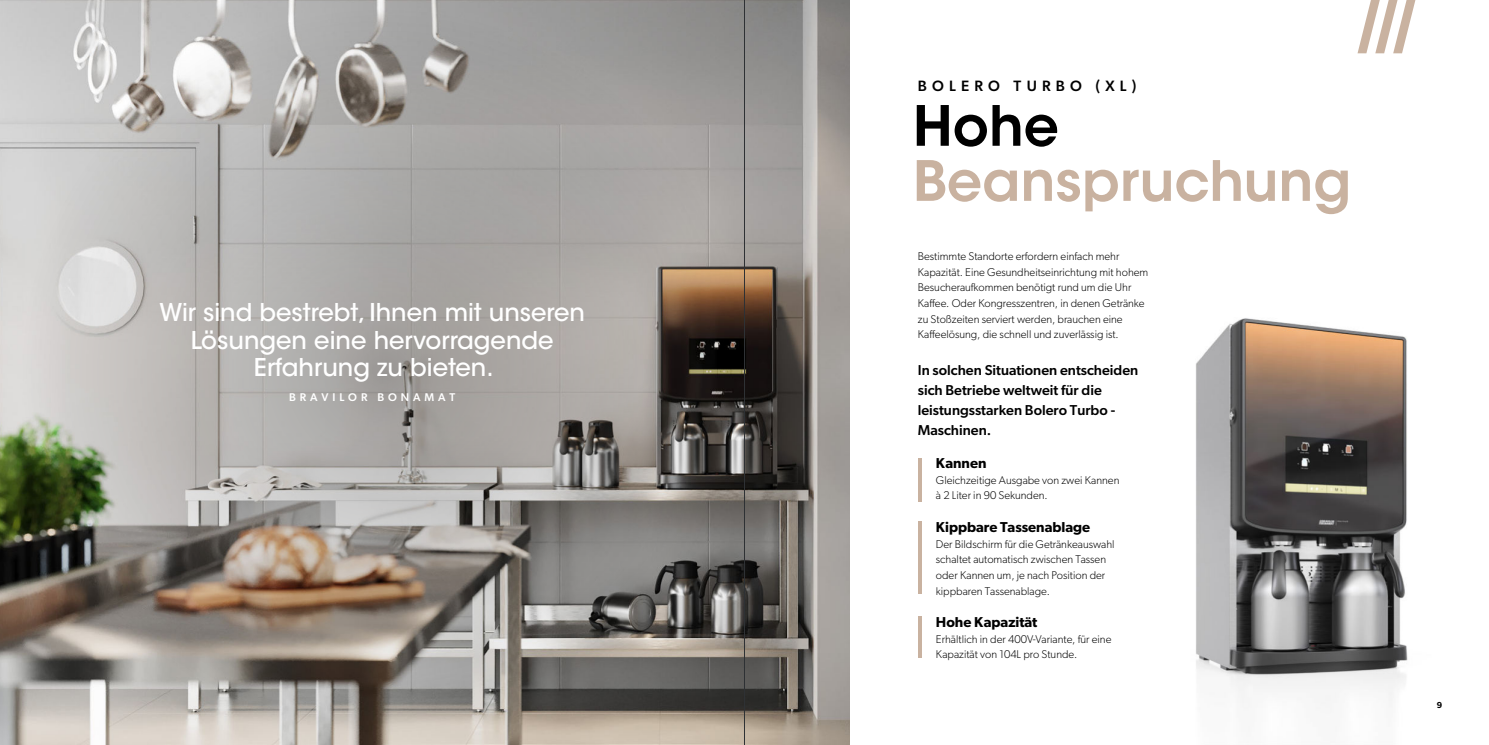
<style>
.page{position:relative;width:1489px;height:745px;background:#fff}
.page>*{position:absolute;margin:0;border:0;box-sizing:border-box;transform-origin:0 0}
.t1{font:600 55px "ITC Avant Garde Std";color:#c9b2a0}
.t2{font:600 55px "ITC Avant Garde Std";color:#000}
.t3{font:500 24.38px/27.4px "ITC Avant Garde Std";color:#fff;text-align:center}
.t4{font:500 15px "Gibson";letter-spacing:.35em;color:#000}
.t5{font:500 14.38px/20px "Gibson";color:#000}
.t6{font:600 14.38px "Gibson";color:#000}
.t7{font:300 11.25px/15.6px "Gibson";color:#000}
.t8{font:500 11.25px "Gibson";letter-spacing:.35em;color:#fff}
.t9{font:600 8.75px "Gibson";color:#000}
</style>
<div class="page">
<img style="left:1196px;top:318px;width:212px;height:386px">
<img style="left:0;top:0;width:849px;height:744px">
<svg style="left:23px;top:10px;width:721px;height:721px;background:#a29e99"></svg>
<svg style="left:918px;top:458px;width:3px;height:43px"></svg>
<svg style="left:918px;top:521px;width:3px;height:72px"></svg>
<svg style="left:918px;top:616px;width:3px;height:41px"></svg>
<svg style="left:1357px;top:0;width:58px;height:53px"></svg>
<hr style="left:744px;top:0;width:1px;height:744px;background:#2e3134">
<h2 class="t3" style="left:159px;top:299px;width:427px">Wir sind bestrebt, Ihnen mit unseren<br>Lösungen eine hervorragende<br>Erfahrung zu bieten.</h2>
<p class="t8" style="left:289px;top:392px;width:168px">BRAVILOR BONAMAT</p>
<h3 class="t4" style="left:917px;top:79px;width:220px">BOLERO TURBO (XL)</h3>
<h1 class="t2" style="left:912px;top:103px;width:148px">Hohe</h1>
<h1 class="t1" style="left:912px;top:158px;width:440px">Beanspruchung</h1>
<p class="t7" style="left:917px;top:249px;width:232px">Bestimmte Standorte erfordern einfach mehr Kapazität. Eine Gesundheitseinrichtung mit hohem Besucheraufkommen benötigt rund um die Uhr Kaffee. Oder Kongresszentren, in denen Getränke zu Stoßzeiten serviert werden, brauchen eine Kaffeelösung, die schnell und zuverlässig ist.</p>
<p class="t5" style="left:917px;top:360px;width:222px">In solchen Situationen entscheiden sich Betriebe weltweit für die leistungsstarken Bolero Turbo -<br>Maschinen.</p>
<p class="t6" style="left:935px;top:457px;width:52px">Kannen</p>
<p class="t7" style="left:935px;top:473px;width:185px">Gleichzeitige Ausgabe von zwei Kannen à 2 Liter in 90 Sekunden.</p>
<p class="t6" style="left:935px;top:521px;width:156px">Kippbare Tassenablage</p>
<p class="t7" style="left:935px;top:536px;width:180px">Der Bildschirm für die Getränkeauswahl schaltet automatisch zwischen Tassen oder Kannen um, je nach Position der kippbaren Tassenablage.</p>
<p class="t6" style="left:935px;top:616px;width:103px">Hohe Kapazität</p>
<p class="t7" style="left:935px;top:631px;width:177px">Erhältlich in der 400V-Variante, für eine<br>Kapazität von 104L pro Stunde.</p>
<p class="t9" style="left:1436px;top:701px;width:7px">9</p>
</div>
